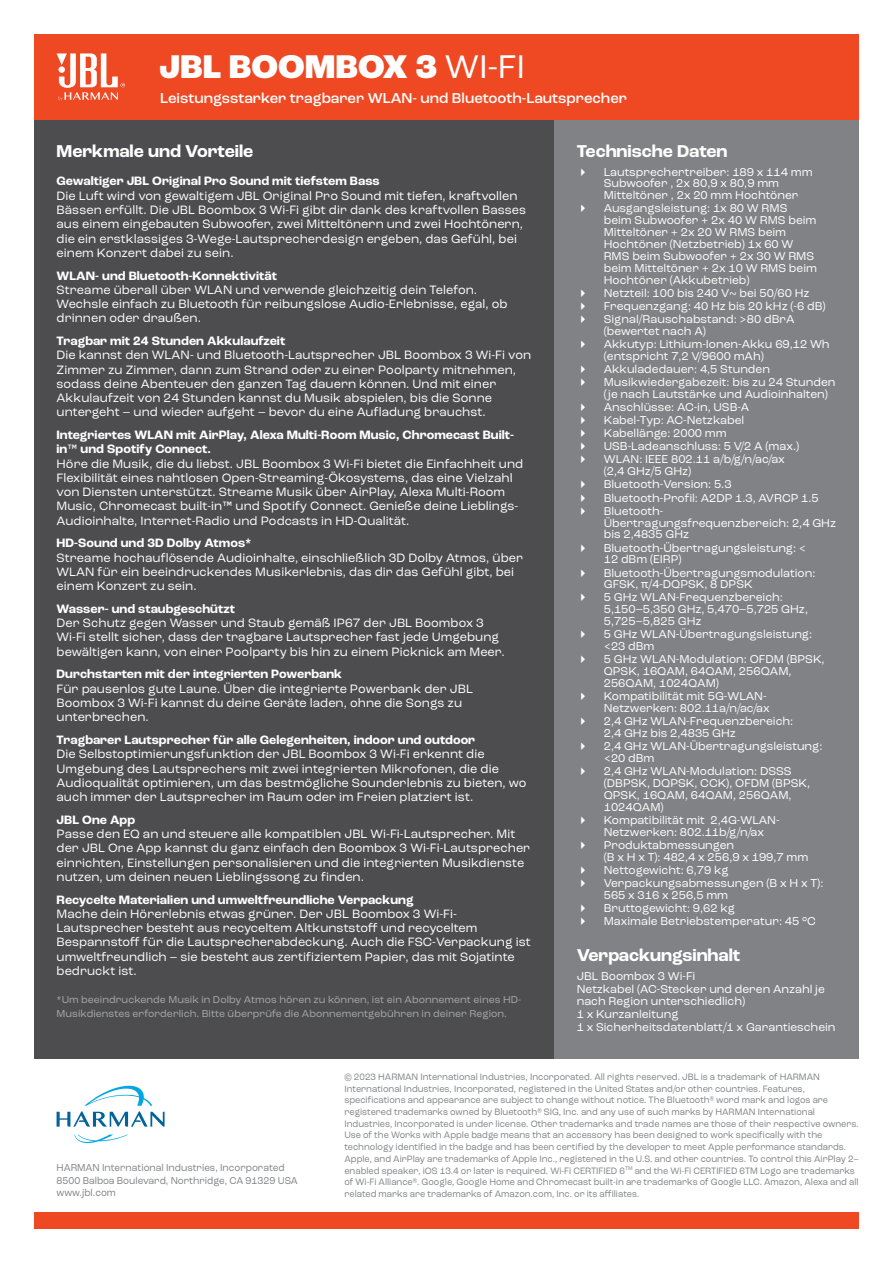
<style>
.page{position:relative;width:893px;height:1263px;background:#fff}
.page>*{position:absolute;margin:0;border:0;box-sizing:border-box;transform-origin:0 0}
.t1{font:800 34.5px "Roc Grotesk";color:#fff}
.t2{font:700 18px "Roc Grotesk";color:#fff}
.t3{font:500 15px "Roc Grotesk";color:#fff}
.t4{font:12.75px/14.2px "Roc Grotesk";letter-spacing:.005em;color:#fff}
.t5{font:700 12.75px/14.2px "Roc Grotesk";letter-spacing:.005em;color:#fff}
.t6{font:12px/11.9px "Roc Grotesk";color:#fff}
.t7{font:10.5px/14.2px "Roc Grotesk";letter-spacing:.005em;color:#a7a9ac}
.t8{font:10.5px/12.6px "Roc Grotesk";color:#808285;scale:.94 1}
.t9{font:9.75px/11.7px "Roc Grotesk";color:#808285;scale:.94 1}
.s1{font-weight:400}
</style>
<div class="page">
<div style="left:34px;top:1213px;width:825px;height:16px;background:#ef4923"></div>
<div style="left:34px;top:121px;width:520px;height:938px;background:#4d4d4f"></div>
<div style="left:554px;top:121px;width:305px;height:938px;background:#808285"></div>
<svg style="left:74px;top:1134px;width:54px;height:9px"></svg>
<svg style="left:57px;top:1085px;width:108px;height:42px"></svg>
<div style="left:34px;top:34px;width:825px;height:85px;background:#ef4923"></div>
<svg style="left:57px;top:53px;width:68px;height:48px"></svg>
<h1 class="t1" style="left:159px;top:45px;width:368px">JBL BOOMBOX 3 <span class="s1">WI-FI</span></h1>
<p class="t3" style="left:160px;top:89px;width:468px">Leistungsstarker tragbarer WLAN- und Bluetooth-Lautsprecher</p>
<h2 class="t2" style="left:57px;top:140px;width:198px">Merkmale und Vorteile</h2>
<p class="t5" style="left:57px;top:174px;width:325px">Gewaltiger JBL Original Pro Sound mit tiefstem Bass</p>
<p class="t4" style="left:57px;top:188px;width:471px">Die Luft wird von gewaltigem JBL Original Pro Sound mit tiefen, kraftvollen Bässen erfüllt. Die JBL Boombox 3 Wi-Fi gibt dir dank des kraftvollen Basses aus einem eingebauten Subwoofer, zwei Mitteltönern und zwei Hochtönern, die ein erstklassiges 3-Wege-Lautsprecherdesign ergeben, das Gefühl, bei einem Konzert dabei zu sein.</p>
<p class="t5" style="left:57px;top:268px;width:222px">WLAN- und Bluetooth-Konnektivität</p>
<p class="t4" style="left:57px;top:282px;width:453px">Streame überall über WLAN und verwende gleichzeitig dein Telefon.<br>Wechsle einfach zu Bluetooth für reibungslose Audio-Erlebnisse, egal, ob drinnen oder draußen.</p>
<p class="t5" style="left:57px;top:334px;width:230px">Tragbar mit 24 Stunden Akkulaufzeit</p>
<p class="t4" style="left:57px;top:348px;width:476px">Die kannst den WLAN- und Bluetooth-Lautsprecher JBL Boombox 3 Wi-Fi von Zimmer zu Zimmer, dann zum Strand oder zu einer Poolparty mitnehmen, sodass deine Abenteuer den ganzen Tag dauern können. Und mit einer Akkulaufzeit von 24 Stunden kannst du Musik abspielen, bis die Sonne untergeht – und wieder aufgeht – bevor du eine Aufladung brauchst.</p>
<p class="t5" style="left:57px;top:428px;width:459px">Integriertes WLAN mit AirPlay, Alexa Multi-Room Music, Chromecast Built&shy;in™ und Spotify Connect.</p>
<p class="t4" style="left:57px;top:456px;width:468px">Höre die Musik, die du liebst. JBL Boombox 3 Wi-Fi bietet die Einfachheit und Flexibilität eines nahtlosen Open-Streaming-Ökosystems, das eine Vielzahl von Diensten unterstützt. Streame Musik über AirPlay, Alexa Multi-Room Music, Chromecast built-in™ und Spotify Connect. Genieße deine Lieblings-Audioinhalte, Internet-Radio und Podcasts in HD-Qualität.</p>
<p class="t5" style="left:57px;top:536px;width:196px">HD-Sound und 3D Dolby Atmos*</p>
<p class="t4" style="left:57px;top:550px;width:468px">Streame hochauflösende Audioinhalte, einschließlich 3D Dolby Atmos, über<br>WLAN für ein beeindruckendes Musikerlebnis, das dir das Gefühl gibt, bei einem Konzert zu sein.</p>
<p class="t5" style="left:57px;top:602px;width:180px">Wasser- und staubgeschützt</p>
<p class="t4" style="left:57px;top:616px;width:450px">Der Schutz gegen Wasser und Staub gemäß IP67 der JBL Boombox 3<br>Wi-Fi stellt sicher, dass der tragbare Lautsprecher fast jede Umgebung bewältigen kann, von einer Poolparty bis hin zu einem Picknick am Meer.</p>
<p class="t5" style="left:57px;top:667px;width:287px">Durchstarten mit der integrierten Powerbank</p>
<p class="t4" style="left:57px;top:681px;width:418px">Für pausenlos gute Laune. Über die integrierte Powerbank der JBL<br>Boombox 3 Wi-Fi kannst du deine Geräte laden, ohne die Songs zu unterbrechen.</p>
<p class="t5" style="left:57px;top:733px;width:420px">Tragbarer Lautsprecher für alle Gelegenheiten, indoor und outdoor</p>
<p class="t4" style="left:57px;top:747px;width:472px">Die Selbstoptimierungsfunktion der JBL Boombox 3 Wi-Fi erkennt die Umgebung des Lautsprechers mit zwei integrierten Mikrofonen, die die Audioqualität optimieren, um das bestmögliche Sounderlebnis zu bieten, wo auch immer der Lautsprecher im Raum oder im Freien platziert ist.</p>
<p class="t5" style="left:57px;top:813px;width:80px">JBL One App</p>
<p class="t4" style="left:57px;top:827px;width:475px">Passe den EQ an und steuere alle kompatiblen JBL Wi-Fi-Lautsprecher. Mit der JBL One App kannst du ganz einfach den Boombox 3 Wi-Fi-Lautsprecher einrichten, Einstellungen personalisieren und die integrierten Musikdienste nutzen, um deinen neuen Lieblingssong zu finden.</p>
<p class="t5" style="left:57px;top:892px;width:359px">Recycelte Materialien und umweltfreundliche Verpackung</p>
<p class="t4" style="left:57px;top:906px;width:476px">Mache dein Hörerlebnis etwas grüner. Der JBL Boombox 3 Wi-Fi-Lautsprecher besteht aus recyceltem Altkunststoff und recyceltem Bespannstoff für die Lautsprecherabdeckung. Auch die FSC-Verpackung ist umweltfreundlich – sie besteht aus zertifiziertem Papier, das mit Sojatinte bedruckt ist.</p>
<p class="t7" style="left:57px;top:992px;width:466px">*Um beeindruckende Musik in Dolby Atmos hören zu können, ist ein Abonnement eines HD-<br>Musikdienstes erforderlich. Bitte überprüfe die Abonnementgebühren in deiner Region.</p>
<h2 class="t2" style="left:577px;top:140px;width:152px">Technische Daten</h2>
<p class="t6" style="left:604px;top:166px;width:210px">Lautsprechertreiber: 189 x 114 mm<br>Subwoofer , 2x 80,9 x 80,9 mm<br>Mitteltöner , 2x 20 mm Hochtöner</p>
<p class="t6" style="left:604px;top:203px;width:215px">Ausgangsleistung: 1x 80 W RMS beim Subwoofer + 2x 40 W RMS beim<br>Mitteltöner + 2x 20 W RMS beim<br>Hochtöner (Netzbetrieb) 1x 60 W<br>RMS beim Subwoofer + 2x 30 W RMS beim Mitteltöner + 2x 10 W RMS beim<br>Hochtöner (Akkubetrieb)</p>
<p class="t6" style="left:604px;top:286px;width:223px;line-height:13.2px">Netzteil: 100 bis 240 V~ bei 50/60 Hz<br>Frequenzgang: 40 Hz bis 20 kHz (-6 dB)<br>Signal/Rauschabstand: &gt;80 dBrA</p>
<p class="t6" style="left:604px;top:324px;width:227px;line-height:13.2px">(bewertet nach A)<br>Akkutyp: Lithium-Ionen-Akku 69,12 Wh</p>
<p class="t6" style="left:604px;top:349px;width:233px;line-height:13.2px">(entspricht 7,2 V/9600 mAh)<br>Akkuladedauer: 4,5 Stunden<br>Musikwiedergabezeit: bis zu 24 Stunden</p>
<p class="t6" style="left:604px;top:387px;width:226px;line-height:13.2px">( je nach Lautstärke und Audioinhalten)<br>Anschlüsse: AC-in, USB-A<br>Kabel-Typ: AC-Netzkabel<br>Kabellänge: 2000 mm<br>USB-Ladeanschluss: 5 V/2 A (max.)<br>WLAN: IEEE 802.11 a/b/g/n/ac/ax</p>
<p class="t6" style="left:604px;top:465px;width:217px;line-height:13.2px">(2,4 GHz/5 GHz)<br>Bluetooth-Version: 5.3<br>Bluetooth-Profil: A2DP 1.3, AVRCP 1.5<br>Bluetooth-</p>
<p class="t6" style="left:604px;top:517px;width:234px">Übertragungsfrequenzbereich: 2,4 GHz bis 2,4835 GHz</p>
<p class="t6" style="left:604px;top:542px;width:204px">Bluetooth-Übertragungsleistung: &lt;<br>12 dBm (EIRP)</p>
<p class="t6" style="left:604px;top:567px;width:213px">Bluetooth-Übertragungsmodulation:<br>GFSK, π/4-DQPSK, 8 DPSK</p>
<p class="t6" style="left:604px;top:592px;width:206px">5 GHz WLAN-Frequenzbereich:<br>5,150–5,350 GHz, 5,470–5,725 GHz,<br>5,725–5,825 GHz</p>
<p class="t6" style="left:604px;top:628px;width:210px">5 GHz WLAN-Übertragungsleistung: &lt;23 dBm</p>
<p class="t6" style="left:604px;top:653px;width:222px">5 GHz WLAN-Modulation: OFDM (BPSK,<br>QPSK, 16QAM, 64QAM, 256QAM,<br>256QAM, 1024QAM)</p>
<p class="t6" style="left:604px;top:690px;width:168px">Kompatibilität mit 5G-WLAN-<br>Netzwerken: 802.11a/n/ac/ax</p>
<p class="t6" style="left:604px;top:715px;width:191px">2,4 GHz WLAN-Frequenzbereich:<br>2,4 GHz bis 2,4835 GHz</p>
<p class="t6" style="left:604px;top:740px;width:220px">2,4 GHz WLAN-Übertragungsleistung: &lt;20 dBm</p>
<p class="t6" style="left:604px;top:765px;width:208px">2,4 GHz WLAN-Modulation: DSSS (DBPSK, DQPSK, CCK), OFDM (BPSK,<br>QPSK, 16QAM, 64QAM, 256QAM,<br>1024QAM)</p>
<p class="t6" style="left:604px;top:814px;width:177px">Kompatibilität mit 2,4G-WLAN-<br>Netzwerken: 802.11b/g/n/ax</p>
<p class="t6" style="left:604px;top:839px;width:206px">Produktabmessungen<br>(B x H x T): 482,4 x 256,9 x 199,7 mm</p>
<p class="t6" style="left:604px;top:863px;width:221px;line-height:13.2px">Nettogewicht: 6,79 kg<br>Verpackungsabmessungen (B x H x T):</p>
<p class="t6" style="left:604px;top:888px;width:214px;line-height:13.2px">565 x 316 x 256,5 mm<br>Bruttogewicht: 9,62 kg<br>Maximale Betriebstemperatur: 45 °C</p>
<h2 class="t2" style="left:577px;top:944px;width:165px">Verpackungsinhalt</h2>
<p class="t6" style="left:577px;top:969px;width:250px;line-height:13.2px">JBL Boombox 3 Wi-Fi<br>Netzkabel (AC-Stecker und deren Anzahl je</p>
<p class="t6" style="left:577px;top:994px;width:260px;line-height:13.2px">nach Region unterschiedlich)<br>1 x Kurzanleitung<br>1 x Sicherheitsdatenblatt/1 x Garantieschein</p>
<p class="t9" style="left:344px;top:1071px;width:549px">© 2023 HARMAN International Industries, Incorporated. All rights reserved. JBL is a trademark of HARMAN International Industries, Incorporated, registered in the United States and/or other countries. Features, specifications and appearance are subject to change without notice. The Bluetooth<sup>®</sup> word mark and logos are registered trademarks owned by Bluetooth<sup>®</sup> SIG, Inc. and any use of such marks by HARMAN International Industries, Incorporated is under license. Other trademarks and trade names are those of their respective owners.<br>Use of the Works with Apple badge means that an accessory has been designed to work specifically with the technology identified in the badge and has been certified by the developer to meet Apple performance standards.<br>Apple, and AirPlay are trademarks of Apple Inc., registered in the U.S. and other countries. To control this AirPlay 2– enabled speaker, iOS 13.4 or later is required. Wi-Fi CERTIFIED 6<sup>TM</sup> and the Wi-Fi CERTIFIED 6TM Logo are trademarks of Wi-Fi Alliance<sup>®</sup>. Google, Google Home and Chromecast built-in are trademarks of Google LLC. Amazon, Alexa and all related marks are trademarks of Amazon.com, Inc. or its affiliates.</p>
<p class="t8" style="left:57px;top:1161px;width:258px">HARMAN International Industries, Incorporated<br>8500 Balboa Boulevard, Northridge, CA 91329 USA www.jbl.com</p>
</div>
